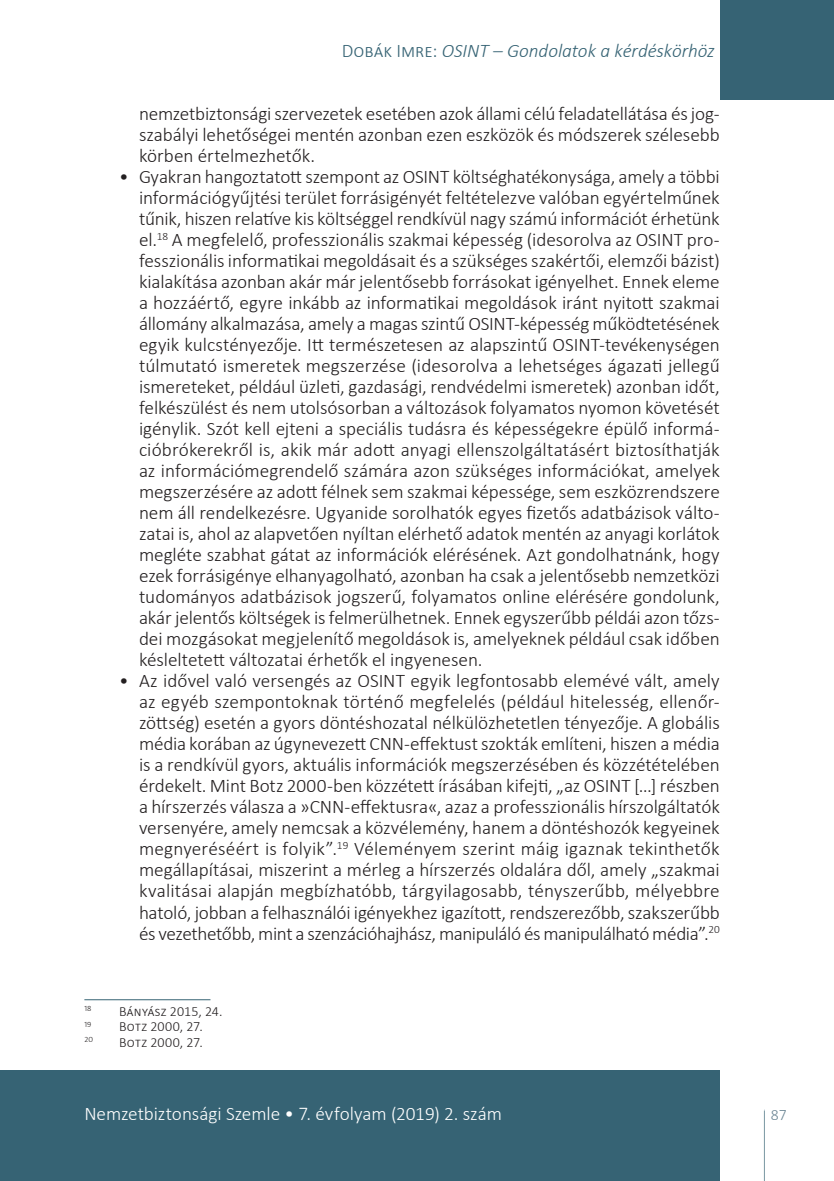
<style>
.page{position:relative;width:834px;height:1181px;background:#fff}
.page>*{position:absolute;margin:0;border:0;box-sizing:border-box;transform-origin:0 0}
.t1{font:300 19.25px/21px "Calibri";letter-spacing:-.01em;color:#231f20;text-align:justify}
.t2{font:300 19.25px "Calibri";letter-spacing:-.005em;color:#fff}
.t3{font:italic 300 19.25px "Calibri";letter-spacing:-.005em;color:#366374}
.t4{font:300 15.75px "Calibri";color:#6c8694}
.Footnote_text{font:300 14px "Calibri";letter-spacing:.025em;color:#231f20}
.Footnote_text-2{font:300 8.22px "Calibri";color:#231f20}
.s1{font-style:normal}
</style>
<div class="page">
<svg style="left:763px;top:1109px;width:2px;height:72px"></svg>
<div style="left:0;top:1070px;width:719px;height:111px;background:#366374"></div>
<div style="left:719px;top:0;width:114px;height:99px;background:#366374"></div>
<hr style="left:84px;top:999px;width:126px;height:1px;background:#366374">
<p class="t3" style="left:342px;top:39px;width:374px"><span class="s1">Dobák Imre:</span> OSINT – Gondolatok a kérdéskörhöz</p>
<p class="t1" style="left:139px;top:103px;width:582px">nemzetbiztonsági szervezetek esetében azok állami célú feladatellátása és jog&shy;szabályi lehetőségei mentén azonban ezen eszközök és módszerek szélesebb körben értelmezhetők.</p>
<p class="t1" style="left:139px;top:166px;width:582px;text-indent:-20px">• Gyakran hangoztatott szempont az OSINT költséghatékonysága, amely a többi információgyűjtési terület forrásigényét feltételezve valóban egyértelműnek tűnik, hiszen relatíve kis költséggel rendkívül nagy számú információt érhetünk el.<sup>18</sup> A megfelelő, professzionális szakmai képesség (idesorolva az OSINT pro&shy;fesszionális informatikai megoldásait és a szükséges szakértői, elemzői bázist) kialakítása azonban akár már jelentősebb forrásokat igényelhet. Ennek eleme a hozzáértő, egyre inkább az informatikai megoldások iránt nyitott szakmai állomány alkalmazása, amely a magas szintű OSINT-képesség működtetésének egyik kulcstényezője. Itt természetesen az alapszintű OSINT-tevékenységen túlmutató ismeretek megszerzése (idesorolva a lehetséges ágazati jellegű ismereteket, például üzleti, gazdasági, rendvédelmi ismeretek) azonban időt, felkészülést és nem utolsósorban a változások folyamatos nyomon követését igénylik. Szót kell ejteni a speciális tudásra és képességekre épülő informá&shy;cióbrókerekről is, akik már adott anyagi ellenszolgáltatásért biztosíthatják az információmegrendelő számára azon szükséges információkat, amelyek megszerzésére az adott félnek sem szakmai képessége, sem eszközrendszere nem áll rendelkezésre. Ugyanide sorolhatók egyes fizetős adatbázisok válto&shy;zatai is, ahol az alapvetően nyíltan elérhető adatok mentén az anyagi korlátok megléte szabhat gátat az információk elérésének. Azt gondolhatnánk, hogy ezek forrásigénye elhanyagolható, azonban ha csak a jelentősebb nemzetközi tudományos adatbázisok jogszerű, folyamatos online elérésére gondolunk, akár jelentős költségek is felmerülhetnek. Ennek egyszerűbb példái azon tőzs&shy;dei mozgásokat megjelenítő megoldások is, amelyeknek például csak időben késleltetett változatai érhetők el ingyenesen.</p>
<p class="t1" style="left:139px;top:670px;width:582px;text-indent:-20px">• Az idővel való versengés az OSINT egyik legfontosabb elemévé vált, amely az egyéb szempontoknak történő megfelelés (például hitelesség, ellenőr&shy;zöttség) esetén a gyors döntéshozatal nélkülözhetetlen tényezője. A globális média korában az úgynevezett CNN-effektust szokták említeni, hiszen a média is a rendkívül gyors, aktuális információk megszerzésében és közzétételében érdekelt. Mint Botz 2000-ben közzétett írásában kifejti, „az OSINT […] részben a hírszerzés válasza a »CNN-effektusra«, azaz a professzionális hírszolgáltatók versenyére, amely nemcsak a közvélemény, hanem a döntéshozók kegyeinek megnyeréséért is folyik”.<sup>19</sup> Véleményem szerint máig igaznak tekinthetők megállapításai, miszerint a mérleg a hírszerzés oldalára dől, amely „szakmai kvalitásai alapján megbízhatóbb, tárgyilagosabb, tényszerűbb, mélyebbre hatoló, jobban a felhasználói igényekhez igazított, rendszerezőbb, szakszerűbb és vezethetőbb, mint a szenzációhajhász, manipuláló és manipulálható média”.<sup>20</sup></p>
<p class="Footnote_text-2" style="left:84px;top:1003px;width:9px">18</p>
<p class="Footnote_text" style="left:119px;top:1002px;width:105px">Bányász 2015, 24.</p>
<p class="Footnote_text-2" style="left:84px;top:1018px;width:9px">19</p>
<p class="Footnote_text" style="left:119px;top:1018px;width:85px">Botz 2000, 27.</p>
<p class="Footnote_text-2" style="left:84px;top:1034px;width:10px">20</p>
<p class="Footnote_text" style="left:119px;top:1033px;width:85px">Botz 2000, 27.</p>
<p class="t2" style="left:84px;top:1102px;width:419px">Nemzetbiztonsági Szemle • 7. évfolyam (2019) 2. szám</p>
<p class="t4" style="left:770px;top:1105px;width:17px">87</p>
</div>
